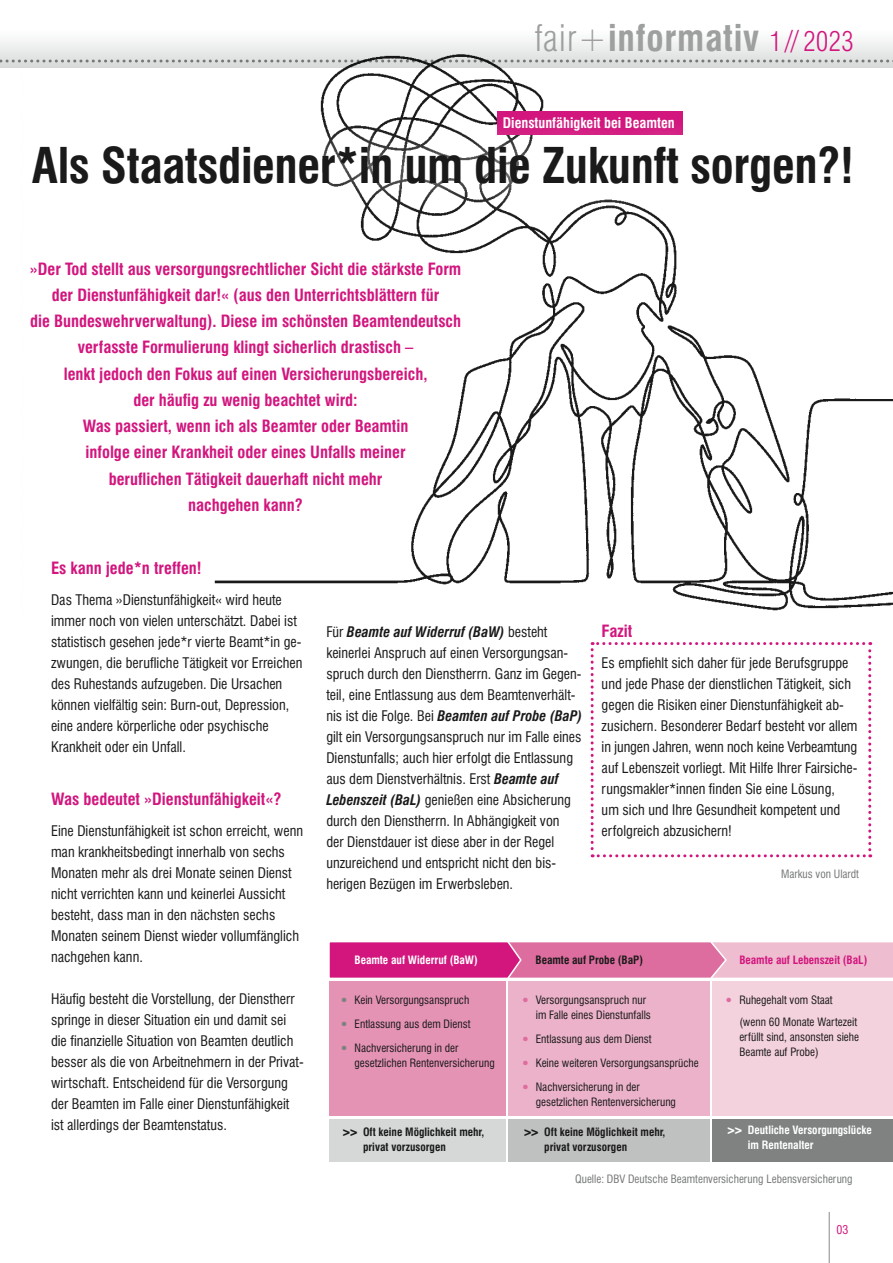
<style>
.page{position:relative;width:893px;height:1263px;background:#fff}
.page>*{position:absolute;margin:0;border:0;box-sizing:border-box;transform-origin:0 0}
.t1{font:700 condensed 48px "Swiss 721 BT";letter-spacing:-.01em;color:#1a1a1a}
.t2{font:700 condensed 36px "Swiss 721 BT";letter-spacing:.02em;color:#9da09f}
.t3{font:700 condensed 16.5px/26.2px "Swiss 721 BT";color:#d2167e;text-align:center}
.t4{font:condensed 14.25px/21px "Swiss 721 BT";color:#1a1a1a}
.t5{font:700 condensed 14.25px "Swiss 721 BT";color:#fff}
.t6{font:condensed 12px "Swiss 721 BT";color:#d2167e}
.t7{font:condensed 11.25px/24px "Swiss 721 BT";color:#1a1a1a}
.t8{font:700 condensed 11.25px/15px "Swiss 721 BT";color:#1a1a1a}
.t9{font:condensed 11.25px "Swiss 721 BT";color:#757877}
.t10{font:700 condensed 11.25px/15px "Swiss 721 BT";color:#fff}
.t11{font:700 condensed 11.25px "Swiss 721 BT";color:#d2167e}
.s1{font-weight:300}
.s2{font-weight:300;font-size:27px;color:#d2167e}
.s3{font-weight:700;font-style:italic}
.s4{font-weight:900;font-stretch:normal}
</style>
<div class="page">
<div style="left:0;top:0;width:893px;height:68px;background:linear-gradient(to bottom,#fff,#e0e3e2)"></div>
<svg style="left:0;top:60px;width:212px;height:3px"></svg>
<img style="left:212px;top:5px;width:681px;height:653px">
<div style="left:497px;top:111px;width:186px;height:24px;background:#d2167e"></div>
<div style="left:712px;top:1119px;width:181px;height:43px;background:#7f8281"></div>
<div style="left:508px;top:1119px;width:202px;height:43px;background:#bfc1c0"></div>
<div style="left:329px;top:1119px;width:177px;height:43px;background:#d6d8d8"></div>
<div style="left:329px;top:981px;width:177px;height:135px;background:#e593b5"></div>
<div style="left:508px;top:981px;width:202px;height:135px;background:#ebb2c9"></div>
<div style="left:712px;top:981px;width:181px;height:135px;background:#f4d2dd"></div>
<svg style="left:329px;top:942px;width:564px;height:36px;background:#df6da5"></svg>
<svg style="left:591px;top:642px;width:280px;height:215px"></svg>
<div style="left:2px;top:114px;width:881px;height:109px;background:#fff"></div>
<hr style="left:829px;top:1212px;width:1px;height:51px;background:#898b8b">
<h2 class="t2" style="left:534px;top:16px;width:321px"><span class="s1">fair+</span>informativ <span class="s2">1 // 2023</span></h2>
<p class="t5" style="left:503px;top:114px;width:173px">Dienstunfähigkeit bei Beamten</p>
<h1 class="t1" style="left:32px;top:137px;width:824px">Als Staatsdiener*in um die Zukunft sorgen?!</h1>
<p class="t3" style="left:30px;top:255px;width:433px">»Der Tod stellt aus versorgungsrechtlicher Sicht die stärkste Form der Dienstunfähigkeit dar!« (aus den Unterrichtsblättern für<br>die Bundeswehrverwaltung). Diese im schönsten Beamtendeutsch verfasste Formulierung klingt sicherlich drastisch –<br>lenkt jedoch den Fokus auf einen Versicherungsbereich,<br>der häufig zu wenig beachtet wird:<br>Was passiert, wenn ich als Beamter oder Beamtin<br>infolge einer Krankheit oder eines Unfalls meiner<br>beruflichen Tätigkeit dauerhaft nicht mehr<br>nachgehen kann?</p>
<p class="t3" style="left:51px;top:555px;width:152px">Es kann jede*n treffen!</p>
<p class="t4" style="left:51px;top:590px;width:253px">Das Thema »Dienstunfähigkeit« wird heute immer noch von vielen unterschätzt. Dabei ist statistisch gesehen jede*r vierte Beamt*in ge&shy;zwungen, die berufliche Tätigkeit vor Erreichen des Ruhestands aufzugeben. Die Ursachen können vielfältig sein: Burn-out, Depression, eine andere körperliche oder psychische Krankheit oder ein Unfall.</p>
<p class="t3" style="left:51px;top:786px;width:232px">Was bedeutet »Dienstunfähigkeit«?</p>
<p class="t4" style="left:51px;top:821px;width:254px">Eine Dienstunfähigkeit ist schon erreicht, wenn man krankheitsbedingt innerhalb von sechs Monaten mehr als drei Monate seinen Dienst nicht verrichten kann und keinerlei Aussicht besteht, dass man in den nächsten sechs Monaten seinem Dienst wieder vollumfänglich nachgehen kann.</p>
<p class="t4" style="left:51px;top:989px;width:254px">Häufig besteht die Vorstellung, der Dienstherr springe in dieser Situation ein und damit sei die finanzielle Situation von Beamten deutlich besser als die von Arbeitnehmern in der Privat&shy;wirtschaft. Entscheidend für die Versorgung der Beamten im Falle einer Dienstunfähigkeit ist allerdings der Beamtenstatus.</p>
<p class="t4" style="left:326px;top:621px;width:257px">Für <span class="s3">Beamte auf Widerruf (BaW)</span> besteht keinerlei Anspruch auf einen Versorgungsan&shy;spruch durch den Dienstherrn. Ganz im Gegen&shy;teil, eine Entlassung aus dem Beamtenverhält&shy;nis ist die Folge. Bei <span class="s3">Beamten auf Probe (BaP) </span>gilt ein Versorgungsanspruch nur im Falle eines Dienstunfalls; auch hier erfolgt die Entlassung aus dem Dienstverhältnis. Erst <span class="s3">Beamte auf Lebenszeit (BaL)</span> genießen eine Absicherung durch den Dienstherrn. In Abhängigkeit von<br>der Dienstdauer ist diese aber in der Regel unzureichend und entspricht nicht den bis&shy;herigen Bezügen im Erwerbsleben.</p>
<p class="t3" style="left:602px;top:618px;width:32px">Fazit</p>
<p class="t4" style="left:602px;top:653px;width:257px">Es empfiehlt sich daher für jede Berufsgruppe und jede Phase der dienstlichen Tätigkeit, sich gegen die Risiken einer Dienstunfähigkeit ab&shy;zusichern. Besonderer Bedarf besteht vor allem in jungen Jahren, wenn noch keine Verbeamtung auf Lebenszeit vorliegt. Mit Hilfe Ihrer Fairsiche&shy;rungsmakler*innen finden Sie eine Lösung,<br>um sich und Ihre Gesundheit kompetent und erfolgreich abzusichern!</p>
<p class="t9" style="left:781px;top:867px;width:79px">Markus von Ulardt</p>
<p class="t10" style="left:355px;top:952px;width:125px">Beamte auf Widerruf (BaW)</p>
<p class="t7" style="left:355px;top:988px;width:117px;text-align:justify">Kein Versorgungsanspruch Entlassung aus dem Dienst Nachversicherung in der</p>
<p class="t7" style="left:355px;top:1051px;width:142px">gesetzlichen Rentenversicherung</p>
<p class="t8" style="left:363px;top:1124px;width:123px;text-indent:-21px"><span class="s4">&gt;&gt;</span> Oft keine Möglichkeit mehr, privat vorzusorgen</p>
<p class="t8" style="left:535px;top:952px;width:109px">Beamte auf Probe (BaP)</p>
<p class="t11" style="left:739px;top:953px;width:130px">Beamte auf Lebenszeit (BaL)</p>
<p class="t7" style="left:536px;top:992px;width:117px;line-height:15px">Versorgungsanspruch nur im Falle eines Dienstunfalls</p>
<p class="t7" style="left:536px;top:1027px;width:165px">Entlassung aus dem Dienst<br>Keine weiteren Versorgungsansprüche<br>Nachversicherung in der</p>
<p class="t7" style="left:536px;top:1090px;width:142px">gesetzlichen Rentenversicherung</p>
<p class="t8" style="left:544px;top:1124px;width:123px;text-indent:-21px"><span class="s4">&gt;&gt;</span> Oft keine Möglichkeit mehr, privat vorzusorgen</p>
<p class="t7" style="left:739px;top:988px;width:119px;line-height:22.5px">Ruhegehalt vom Staat (wenn 60 Monate Wartezeit</p>
<p class="t7" style="left:739px;top:1030px;width:121px;line-height:15px">erfüllt sind, ansonsten siehe<br>Beamte auf Probe)</p>
<p class="t10" style="left:748px;top:1123px;width:125px;text-indent:-21px"><span class="s4">&gt;&gt;</span> Deutliche Versorgungslücke im Rentenalter</p>
<p class="t9" style="left:575px;top:1172px;width:279px">Quelle: DBV Deutsche Beamtenversicherung Lebensversicherung</p>
<p class="t6" style="left:837px;top:1222px;width:13px">03</p>
</div>
